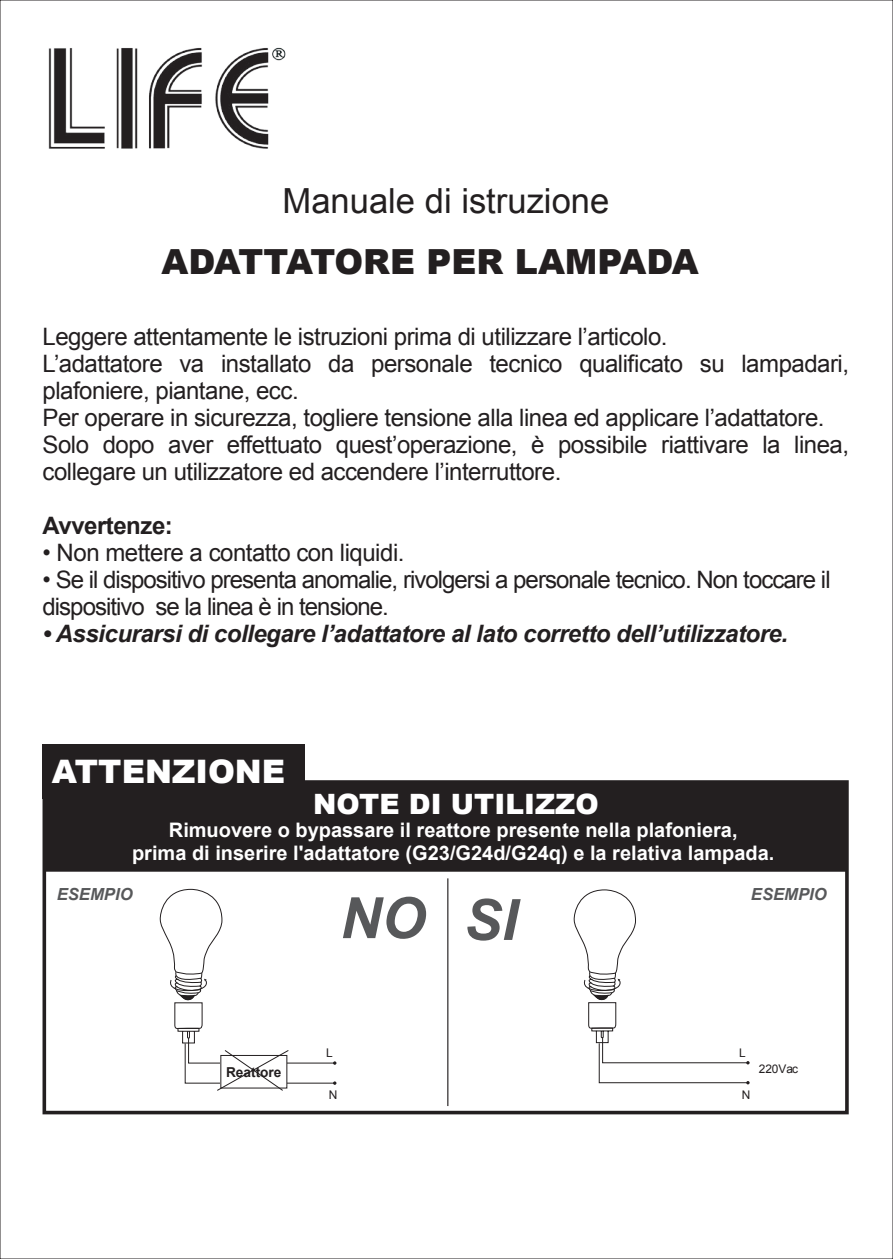
<style>
.page{position:relative;width:893px;height:1259px;background:#fff}
.page>*{position:absolute;margin:0;border:0;box-sizing:border-box;transform-origin:0 0}
.t1{font:italic 700 57px "Arial";color:#57585a}
.t2{font:900 34.5px "Arial";color:#231f20}
.t3{font:34.5px "Arial";color:#231f20}
.t4{font:900 32.4px "Arial";color:#fff}
.t5{font:900 27.9px "Arial";color:#fff}
.t6{font:24px/27px "Arial";letter-spacing:-.02em;color:#231f20}
.t7{font:24px/27px "Arial";letter-spacing:-.04em;color:#231f20}
.t8{font:italic 700 24px "Arial";letter-spacing:-.02em;color:#231f20}
.t9{font:700 24px "Arial";letter-spacing:-.02em;color:#231f20}
.t10{font:700 20.1px/22.8px "Arial";color:#fff;text-align:center}
.t11{font:italic 700 16.8px "Arial";color:#57585a}
.t12{font:700 13.8px "Arial";color:#231f20}
.t13{font:12px "Arial";color:#231f20}
</style>
<div class="page">
<img style="left:48px;top:47px;width:238px;height:102px">
<div style="left:44px;top:782px;width:803px;height:89px;background:#231f20"></div>
<hr style="left:447px;top:878px;width:1px;height:228px;background:#231f20">
<div style="left:43px;top:780px;width:806px;height:334px;border:4px solid #231f20"></div>
<svg style="left:160px;top:888px;width:176px;height:203px"></svg>
<svg style="left:574px;top:889px;width:176px;height:195px"></svg>
<div style="left:43px;top:744px;width:262px;height:54px;background:#231f20"></div>
<h2 class="t3" style="left:283px;top:178px;width:328px">Manuale di istruzione</h2>
<h2 class="t2" style="left:162px;top:237px;width:539px">ADATTATORE PER LAMPADA</h2>
<p class="t6" style="left:43px;top:324px;width:808px">Leggere attentamente le istruzioni prima di utilizzare l’articolo.<br>L’adattatore va installato da personale tecnico qualificato su lampadari, plafoniere, piantane, ecc.<br>Per operare in sicurezza, togliere tensione alla linea ed applicare l’adattatore.<br>Solo dopo aver effettuato quest’operazione, è possibile riattivare la linea, collegare un utilizzatore ed accendere l’interruttore.</p>
<p class="t9" style="left:43px;top:510px;width:132px">Avvertenze:</p>
<p class="t6" style="left:43px;top:540px;width:363px">• Non mettere a contatto con liquidi.</p>
<p class="t7" style="left:43px;top:567px;width:790px">• Se il dispositivo presenta anomalie, rivolgersi a personale tecnico. Non toccare il dispositivo se la linea è in tensione.</p>
<p class="t8" style="left:43px;top:618px;width:747px">• Assicurarsi di collegare l’adattatore al lato corretto dell’utilizzatore.</p>
<h3 class="t4" style="left:52px;top:748px;width:235px">ATTENZIONE</h3>
<p class="t5" style="left:313px;top:784px;width:287px">NOTE DI UTILIZZO</p>
<p class="t10" style="left:132px;top:819px;width:644px">Rimuovere o bypassare il reattore presente nella plafoniera,<br>prima di inserire l'adattatore (G23/G24d/G24q) e la relativa lampada.</p>
<p class="t11" style="left:57px;top:882px;width:77px">ESEMPIO</p>
<p class="t11" style="left:751px;top:882px;width:77px">ESEMPIO</p>
<h1 class="t1" style="left:340px;top:881px;width:179px">NO SI</h1>
<p class="t12" style="left:226px;top:1062px;width:57px">Reattore</p>
<p class="t13" style="left:326px;top:1045px;width:8px">L</p>
<p class="t13" style="left:329px;top:1087px;width:10px">N</p>
<p class="t13" style="left:739px;top:1044px;width:8px">L</p>
<p class="t13" style="left:742px;top:1086px;width:10px">N</p>
<p class="t13" style="left:759px;top:1061px;width:41px">220Vac</p>
</div>
